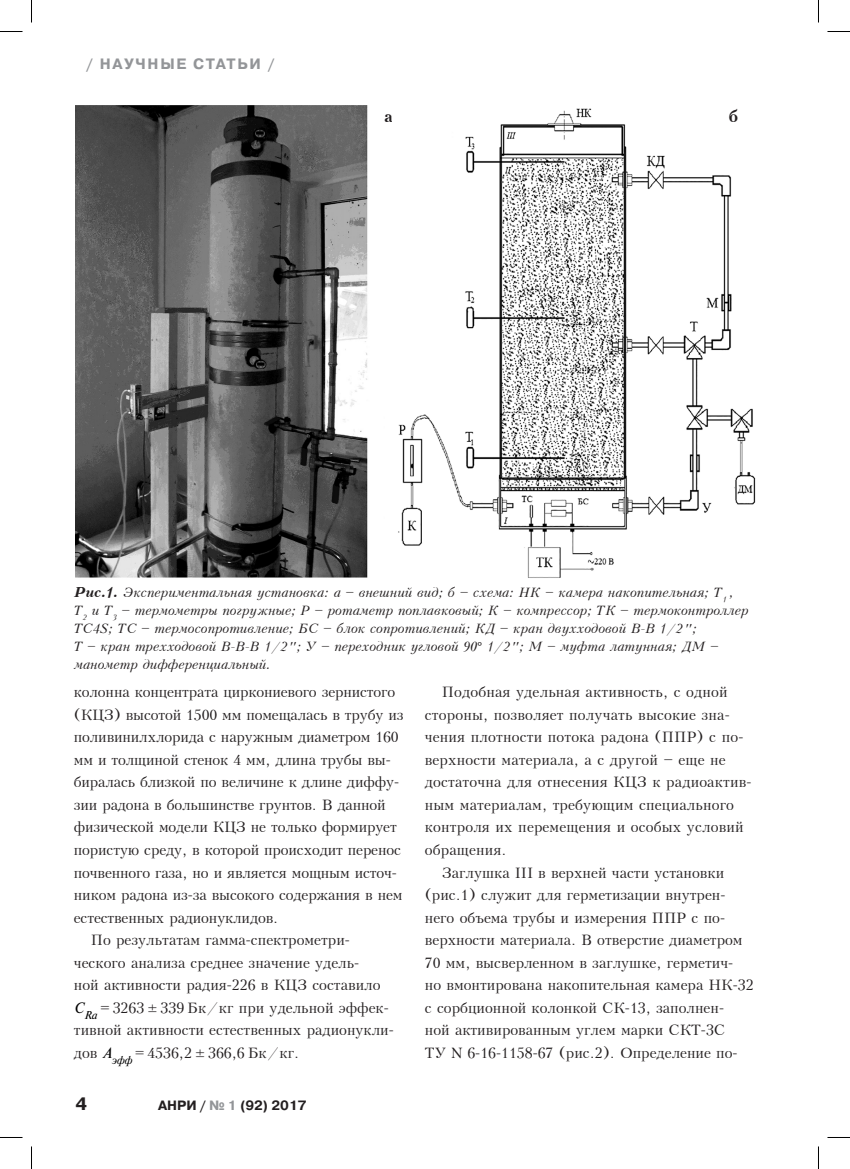
<style>
.page{position:relative;width:850px;height:1169px;background:#fff}
.page>*{position:absolute;margin:0;border:0;box-sizing:border-box;transform-origin:0 0}
.Авторы_статьи{font:700 18px "Pragmatica C";color:#231f20}
.Врез{font:700 16.5px "Peterburg";color:#231f20}
.Основной_текст{font:15px/22.5px "Peterburg";color:#231f20}
.t1{font:700 15px "Pragmatica C";letter-spacing:.11em;color:#939598}
.Рисунок_подпись{font:italic 13.5px/18px "Peterburg";color:#231f20}
.t2{font:700 13.5px "Pragmatica C";color:#231f20}
.s1{font-weight:700}
.s2{font-family:"Minion Pro";font-style:normal}
.s3{font-family:"Newton C";font-style:italic;color:#000}
.s4{color:#939598}
</style>
<div class="page">
<img style="left:75px;top:106px;width:293px;height:472px">
<img style="left:398px;top:108px;width:358px;height:470px">
<svg style="left:0;top:31px;width:22px;height:1px"></svg>
<svg style="left:827px;top:31px;width:23px;height:1px"></svg>
<svg style="left:0;top:1137px;width:22px;height:1px"></svg>
<svg style="left:827px;top:1137px;width:23px;height:1px"></svg>
<svg style="left:31px;top:0;width:1px;height:23px"></svg>
<svg style="left:31px;top:1146px;width:1px;height:23px"></svg>
<svg style="left:818px;top:0;width:1px;height:23px"></svg>
<svg style="left:818px;top:1146px;width:1px;height:23px"></svg>
<p class="t1" style="left:86px;top:55px;width:190px">/ НАУЧНЫЕ СТАТЬИ /</p>
<p class="Врез" style="left:384px;top:106px;width:10px">а</p>
<p class="Врез" style="left:728px;top:106px;width:11px">б</p>
<p class="Рисунок_подпись" style="left:74px;top:584px;width:676px"><span class="s1">Рис.1.</span> Экспериментальная установка: а – внешний вид; б – схема: НК – камера накопительная; Т<sub>1</sub> , Т<sub>2</sub> и Т<sub>3</sub> – термометры погружные; Р – ротаметр поплавковый; К – компрессор; ТК – термоконтроллер ТС4S; ТС – термосопротивление; БС – блок сопротивлений; КД – кран двухходовой В-В 1/2 ;<br>Т – кран трехходовой В-В-В 1/2 ; У – переходник угловой 90<span class="s2">°</span> 1/2 ; М – муфта латунная; ДМ – манометр дифференциальный.</p>
<p class="Основной_текст" style="left:74px;top:681px;width:331px">колонна концентрата циркониевого зернистого (КЦЗ) высотой 1500 мм помещалась в трубу из поливинилхлорида с наружным диаметром 160 мм и толщиной стенок 4 мм, длина трубы вы&shy;биралась близкой по величине к длине диффу&shy;зии радона в большинстве грунтов. В данной физической модели КЦЗ не только формирует пористую среду, в которой происходит перенос почвенного газа, но и является мощным источ&shy;ником радона из-за высокого содержания в нем естественных радионуклидов.</p>
<p class="Основной_текст" style="left:74px;top:928px;width:321px;text-indent:17px">По результатам гамма-спектрометри&shy;ческого анализа среднее значение удель-<br>ной активности радия-226 в КЦЗ составило <span class="s3">С</span><sub>Ra</sub> = 3263 ± 339 Бк/кг при удельной эффек&shy;тивной активности естественных радионукли&shy;дов <span class="s3">А</span><sub>эфф</sub> = 4536,2 ± 366,6 Бк/кг.</p>
<p class="Авторы_статьи" style="left:75px;top:1094px;width:13px">4</p>
<p class="t2" style="left:158px;top:1097px;width:150px">АНРИ / <span class="s4">№ 1</span> (92) 2017</p>
<p class="Основной_текст" style="left:425px;top:681px;width:328px;text-indent:17px">Подобная удельная активность, с одной стороны, позволяет получать высокие зна&shy;чения плотности потока радона (ППР) с по&shy;верхности материала, а с другой – еще не достаточна для отнесения КЦЗ к радиоактив&shy;ным материалам, требующим специального контроля их перемещения и особых условий обращения.</p>
<p class="Основной_текст" style="left:425px;top:861px;width:330px;text-indent:17px">Заглушка III в верхней части установки (рис.1) служит для герметизации внутрен&shy;него объема трубы и измерения ППР с по&shy;верхности материала. В отверстие диаметром 70 мм, высверленном в заглушке, герметич-<br>но вмонтирована накопительная камера НК-32 с сорбционной колонкой СК-13, заполнен-<br>ной активированным углем марки СКТ-3С<br>ТУ N 6-16-1158-67 (рис.2). Определение по-</p>
</div>
